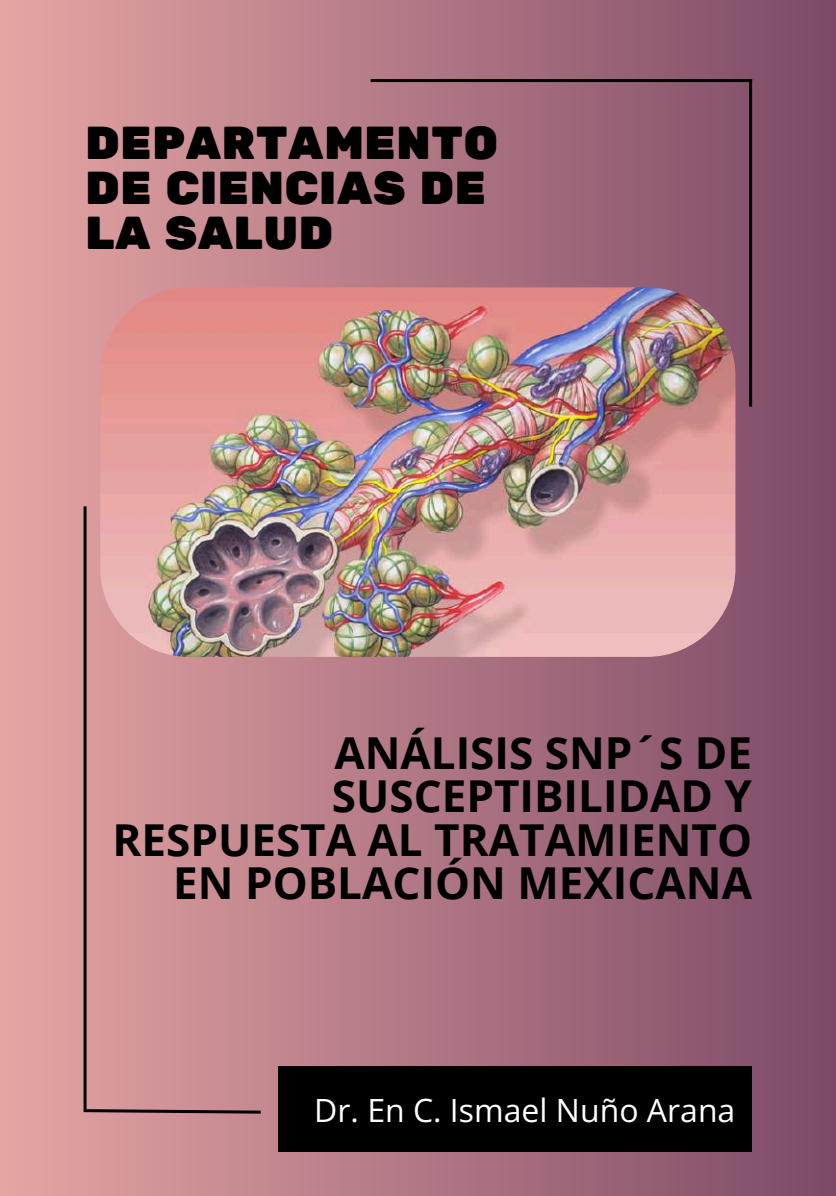
<style>
.page{position:relative;width:836px;height:1196px;background:#fff}
.page>*{position:absolute;margin:0;border:0;box-sizing:border-box;transform-origin:0 0}
.t1{font:46px/45px "Rubik One";color:#000}
.t2{font:700 44px/43.6px "Open Sans";color:#000;text-align:right}
.t3{font:32px "Open Sans";color:#fff}
</style>
<div class="page">
<div style="left:0;top:0;width:835px;height:1195px;background:linear-gradient(to right,#e5a5a3,#7d4a67)"></div>
<hr style="left:370px;top:79px;width:382px;height:3px;background:#000">
<hr style="left:749px;top:79px;width:3px;height:327px;background:#000">
<svg style="left:80px;top:1107px;width:184px;height:8px"></svg>
<hr style="left:84px;top:506px;width:3px;height:603px;background:#000">
<img style="left:100px;top:287px;width:635px;height:369px;border-radius:89px">
<div style="left:278px;top:1066px;width:474px;height:85px;background:#000"></div>
<p class="t1" style="left:85px;top:122px;width:415px">DEPARTAMENTO<br>DE CIENCIAS DE<br>LA SALUD</p>
<p class="t2" style="left:112px;top:729px;width:641px">ANÁLISIS SNP´S DE<br>SUSCEPTIBILIDAD Y<br>RESPUESTA AL TRATAMIENTO<br>EN POBLACIÓN MEXICANA</p>
<p class="t3" style="left:314px;top:1088px;width:422px">Dr. En C. Ismael Nuño Arana</p>
</div>
